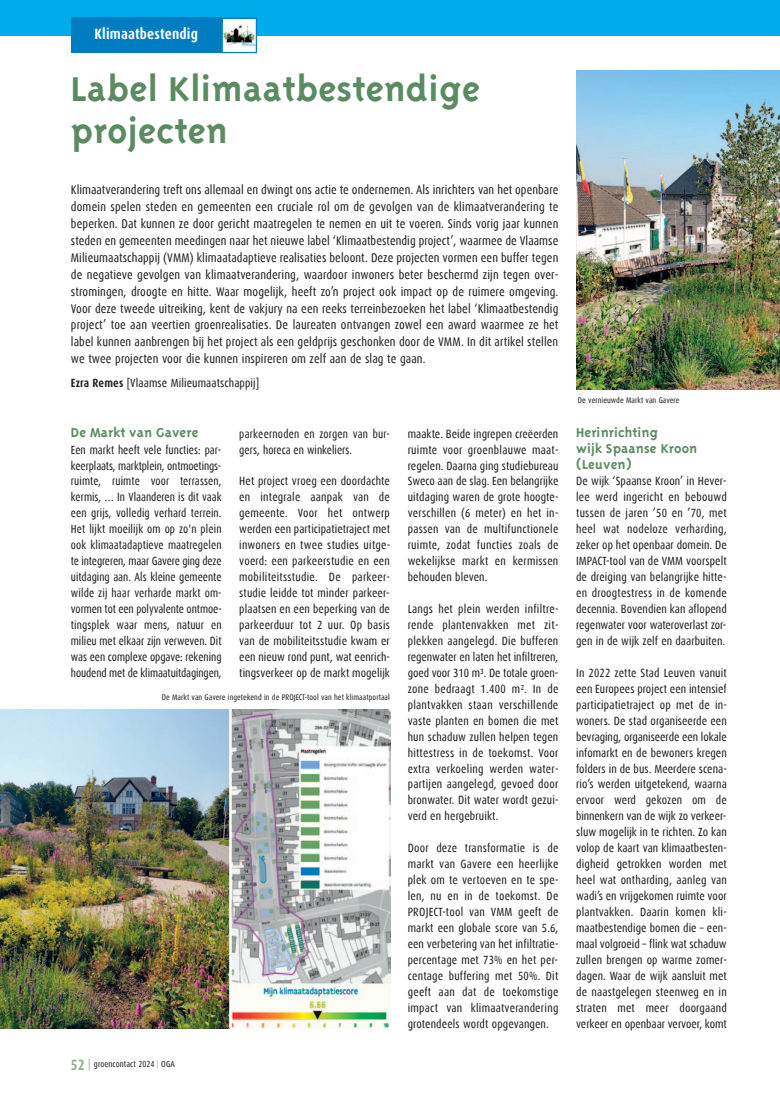
<style>
.page{position:relative;width:780px;height:1099px;background:#fff}
.page>*{position:absolute;margin:0;border:0;box-sizing:border-box;transform-origin:0 0}
.t1{font:700 40px/42.5px "Triplex";letter-spacing:.01em;color:#5b8b62}
.t2{font:700 15px/16px "Triplex";letter-spacing:.01em;color:#5b8b62}
.t3{font:700 15px "Dax Condensed";letter-spacing:.01em;color:#fff}
.t4{font:12.5px/16.9px "Dax Condensed";letter-spacing:.01em;color:#231f20;text-align:justify}
.t5{font:11.88px/16px "Dax Condensed";letter-spacing:.005em;color:#231f20;text-align:justify}
.t6{font:11.88px/15.9px "Dax Condensed";letter-spacing:.005em;color:#231f20;text-align:justify;scale:.96 1}
.t7{font:8.75px "Dax Condensed";letter-spacing:.01em;color:#231f20}
.t8{font:8.12px "Dax Condensed";letter-spacing:.01em;color:#231f20}
.s1{font-weight:700}
.s2{font-weight:700;font-size:15px;color:#93af93}
.s3{font-size:11.88px;color:#93af93}
.s4{color:#93af93}
</style>
<div class="page">
<div style="left:0;top:0;width:780px;height:35px;background:#00abec"></div>
<div style="left:71px;top:18px;width:150px;height:35px;background:#007cc3"></div>
<div style="left:223px;top:19px;width:33px;height:33px;background:#fff"></div>
<img style="left:223px;top:23px;width:32px;height:23px">
<div style="left:221px;top:18px;width:36px;height:35px;border:1px solid #007cc3"></div>
<img style="left:576px;top:71px;width:204px;height:319px">
<img style="left:0;top:709px;width:229px;height:319px">
<img style="left:232px;top:709px;width:158px;height:319px">
<p class="t3" style="left:95px;top:27px;width:105px">Klimaatbestendig</p>
<h1 class="t1" style="left:71px;top:70px;width:410px">Label Klimaatbestendige projecten</h1>
<p class="t4" style="left:71px;top:182px;width:489px">Klimaatverandering treft ons allemaal en dwingt ons actie te ondernemen. Als inrichters van het openbare domei n spelen steden en gemeenten een cruciale rol om de gevolgen van de klimaatverandering te beperk en. Dat kunnen ze door gericht maatregelen te nemen en uit te voeren. Sinds vorig jaar kunnen steden en gemeenten meedingen naar het nieuwe label ‘Klimaatbestendig project’, waarmee de Vlaamse Milieumaatschappij (VMM) klimaatadaptieve realisaties beloont. Deze projecten vormen een buffer tegen de negatieve gevolgen van klimaatverandering, waardoor inwoners beter beschermd zijn tegen over - stromingen, droogte en hitte. Waar mogelijk, heeft zo’n project ook impact op de ruimere omgeving.<br>Voor deze tweede uitreiking, kent de vakjury na een reeks terreinbezoeken het label ‘Klimaatbestendig project’ toe aan veertien groenrealisaties. De laureaten ontvangen zowel een award waarmee ze het label kunnen aanbrengen bij het project als een geldprijs geschonken door de VMM. In dit artikel stellen we twee projecten voor die kunnen inspireren om zelf aan de slag te gaan.</p>
<p class="t5" style="left:71px;top:375px;width:190px"><span class="s1">Ezra Remes</span> [Vlaamse Milieumaatschappij]</p>
<p class="t2" style="left:71px;top:425px;width:129px">De Markt van Gavere</p>
<p class="t6" style="left:71px;top:442px;width:159px">Een markt heeft vele functies: par&shy;keerplaats, marktplein, ontmoetings&shy;ruimte, ruimte voor terrassen, kermis, … In Vlaanderen is dit vaak een grijs, volledig verhard terrein.<br>Het lijkt moeilijk om op zo'n plein ook klimaat adaptieve maatregelen te integrer en, maar Gavere ging deze uitdaging aan. Als kleine gemeente wilde zij haar verharde markt om - vormen tot een polyvalente ontmoe&shy;tingsplek waar mens, natuur en milieu met elkaar zijn verweven. Dit was een complexe opgave: rekening houdend met de klimaatuitdagingen,</p>
<p class="t6" style="left:239px;top:426px;width:158px">parkeernoden en zorgen van bur&shy;gers, horeca en winkeliers.</p>
<p class="t5" style="left:239px;top:474px;width:152px">Het project vroeg een doordachte en integrale aanpak van de gemeen te. Voor het ontwerp werde n een participatietraject met inwoners en twee studies uitge&shy;voerd: een parkeerstudie en een mobiliteitsstudie. De parkeer - studie leidde tot minder parkeer&shy;plaatsen en een beperking van de parkeerduur tot 2 uur. Op basis van de mobiliteitsstudie kwam er een nieuw rond punt, wat eenrich&shy;tingsverkeer op de markt mogelijk</p>
<p class="t8" style="left:162px;top:693px;width:230px">De Markt van Gavere ingetekend in de PROJECT-tool van het klimaatportaal</p>
<p class="t7" style="left:71px;top:1059px;width:106px"><span class="s2">52</span> <span class="s3">|</span> groencontact 2024 <span class="s4">|</span> OGA</p>
<p class="t5" style="left:407px;top:426px;width:152px">maakte. Beide ingrepen creëerden ruimte voor groenblauwe maat - regelen. Daarna ging studiebureau Sweco aan de slag. Een belangrijke uitdaging waren de grote hoogte&shy;verschillen (6 meter) en het in - passen van de multifunctionele ruimte, zodat functies zoals de wekelijkse markt en kermissen behouden bleven.</p>
<p class="t5" style="left:407px;top:601px;width:152px">Langs het plein werden infiltre&shy;rende plantenvakken met zit - plekken aangelegd. Die bufferen regenwater en laten het infiltreren, goed voor 310 m³. De totale groen - zone bedraagt 1.400 m². In de plantvakken staan verschillende vaste planten en bomen die met hun schaduw zullen helpen tegen hittestress in de toekomst. Voor extra verkoeling werden water - partijen aangelegd, gevoed door bronwater. Dit water wordt gezui&shy;verd en hergebruikt.</p>
<p class="t5" style="left:407px;top:840px;width:152px">Door deze transformatie is de markt van Gavere een heerlijke plek om te vertoeven en te spe&shy;len, nu en in de toekomst. De PROJECT-tool van VMM geeft de markt een globale score van 5.6, een verbetering van het infiltratie&shy;percentage met 73% en het per&shy;centage buffering met 50%. Dit geeft aan dat de toekomstige impac t van klimaatverandering grotendeels wordt opgevangen.</p>
<p class="t8" style="left:578px;top:396px;width:103px">De vernieuwde Markt van Gavere</p>
<p class="t2" style="left:576px;top:425px;width:123px">Herinrichting<br>wijk Spaanse Kroon (Leuven)</p>
<p class="t5" style="left:576px;top:474px;width:152px">De wijk ‘Spaanse Kroon’ in Hever&shy;lee werd ingericht en bebouwd tussen de jaren ’50 en ’70, met heel wat nodeloze verharding, zeker op het openbaar domein. De IMPACT-tool van de VMM voorspelt de dreiging van belangrijke hitte&shy;en droogtestress in de komende decennia. Bovendien kan aflopend regenwater voor wateroverlast zor&shy;gen in de wijk zelf en daarbuiten.</p>
<p class="t5" style="left:576px;top:665px;width:152px">In 2022 zette Stad Leuven vanuit een Europees project een intensief participatietraject op met de in - woners. De stad organiseerde een bevraging, organiseerde een lokale infomarkt en de bewoners kregen folders in de bus. Meerdere scena&shy;rio’s werden uitgetekend, waarna ervoor werd gekozen om de binnenkern van de wijk zo verkeer&shy;sluw mogelijk in te richten. Zo kan volop de kaart van klimaatbesten&shy;digheid getrokken worden met heel wat ontharding, aanleg van wadi’s en vrijgekomen ruimte voor plantvakken. Daarin komen kli&shy;maatbestendige bomen die – een&shy;maal volgroeid – flink wat schaduw zullen brengen op warme zomer&shy;dagen. Waar de wijk aansluit met de naastgelegen steenweg en in straten met meer doorgaand verkee r en openbaar vervoer, komt</p>
</div>
